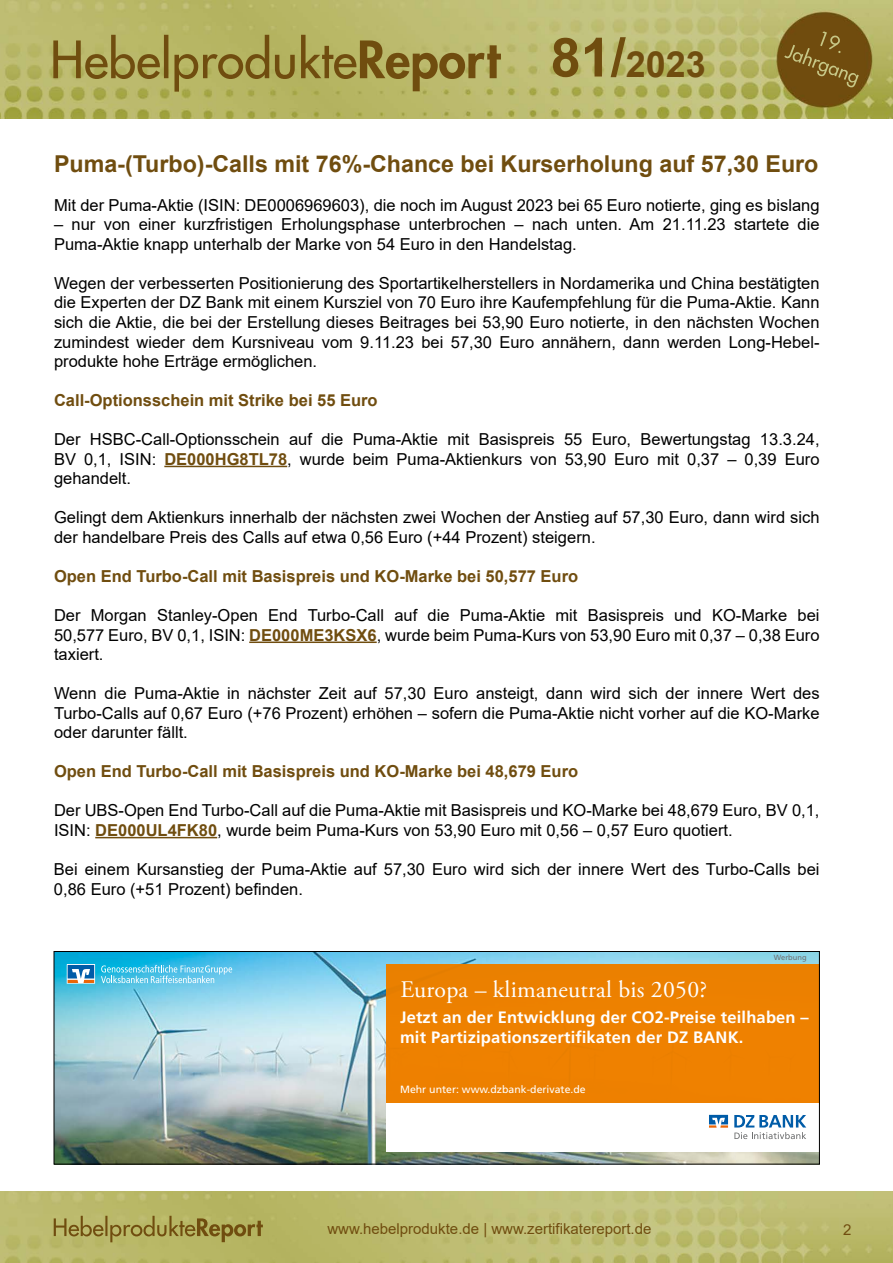
<style>
.page{position:relative;width:893px;height:1263px;background:#fff}
.page>*{position:absolute;margin:0;border:0;box-sizing:border-box;transform-origin:0 0}
.t1{font:700 36px "Arial";color:#704d0f}
.t2{font:23.7px "Adobe Garamond Pro";letter-spacing:.01em;color:#fff}
.t3{font:700 23.25px "Arial";color:#704d0f}
.t4{font:16.5px/19.5px "Arial";color:#000}
.t5{font:700 16.5px "Arial";color:#704d0f}
.t6{font:700 16.5px/19.8px "Frutiger LT Std";letter-spacing:.01em;color:#fff}
.t7{font:15px "Arial";color:#704d0f}
.t8{font:10.5px "Frutiger LT Std";color:#fff}
.t9{font:7.5px "Frutiger LT Std";color:#707071}
.s1{font-size:54px}
.s2{font-weight:700;color:#704d0f}
</style>
<div class="page">
<img style="left:0;top:1192px;width:893px;height:71px">
<img style="left:0;top:0;width:893px;height:119px">
<hr style="left:164px;top:466px;width:123px;height:1px;background:#704d0f">
<hr style="left:249px;top:641px;width:128px;height:2px;background:#704d0f">
<hr style="left:95px;top:837px;width:122px;height:1px;background:#704d0f">
<img style="left:56px;top:953px;width:762px;height:209px">
<div style="left:387px;top:964px;width:432px;height:139px;background:#f08200"></div>
<div style="left:387px;top:1103px;width:432px;height:48px;background:#fff"></div>
<svg style="left:734px;top:1115px;width:72px;height:24px"></svg>
<svg style="left:709px;top:1115px;width:19px;height:13px"></svg>
<svg style="left:101px;top:965px;width:131px;height:18px"></svg>
<svg style="left:67px;top:964px;width:28px;height:20px"></svg>
<div style="left:54px;top:951px;width:766px;height:213px;border:1px solid #000"></div>
<h1 class="t1" style="left:551px;top:39px;width:157px"><span class="s1">81/</span>2023</h1>
<h3 class="t3" style="left:54px;top:147px;width:766px">Puma-(Turbo)-Calls mit 76%-Chance bei Kurserholung auf 57,30 Euro</h3>
<p class="t4" style="left:54px;top:195px;width:767px">Mit der Puma-Aktie (ISIN: DE0006969603), die noch im August 2023 bei 65 Euro notierte, ging es bislang</p>
<p class="t4" style="left:54px;top:215px;width:767px">– nur von einer kurzfristigen Erholungsphase unterbrochen – nach unten. Am 21.11.23 startete die<br>Puma-Aktie knapp unterhalb der Marke von 54 Euro in den Handelstag.</p>
<p class="t4" style="left:54px;top:273px;width:767px;text-align:justify">Wegen der verbesserten Positionierung des Sportartikelherstellers in Nordamerika und China bestätigten die Experten der DZ Bank mit einem Kursziel von 70 Euro ihre Kaufempfehlung für die Puma-Aktie. Kann sich die Aktie, die bei der Erstellung dieses Beitrages bei 53,90 Euro notierte, in den nächsten Wochen zumindest wieder dem Kursniveau vom 9.11.23 bei 57,30 Euro annähern, dann werden Long-Hebel&shy;produkte hohe Erträge ermöglichen.</p>
<p class="t5" style="left:54px;top:389px;width:325px">Call-Optionsschein mit Strike bei 55 Euro</p>
<p class="t4" style="left:54px;top:430px;width:767px;text-align:justify">Der HSBC-Call-Optionsschein auf die Puma-Aktie mit Basispreis 55 Euro, Bewertungstag 13.3.24, BV 0,1, ISIN: <span class="s2">DE000HG8TL78</span>, wurde beim Puma-Aktienkurs von 53,90 Euro mit 0,37 – 0,39 Euro gehandelt.</p>
<p class="t4" style="left:54px;top:508px;width:767px">Gelingt dem Aktienkurs innerhalb der nächsten zwei Wochen der Anstieg auf 57,30 Euro, dann wird sich der handelbare Preis des Calls auf etwa 0,56 Euro (+44 Prozent) steigern.</p>
<p class="t5" style="left:54px;top:564px;width:526px">Open End Turbo-Call mit Basispreis und KO-Marke bei 50,577 Euro</p>
<p class="t4" style="left:54px;top:605px;width:767px;text-align:justify">Der Morgan Stanley-Open End Turbo-Call auf die Puma-Aktie mit Basispreis und KO-Marke bei 50,577 Euro, BV 0,1, ISIN: <span class="s2">DE000ME3KSX6</span>, wurde beim Puma-Kurs von 53,90 Euro mit 0,37 – 0,38 Euro taxiert.</p>
<p class="t4" style="left:54px;top:683px;width:767px;text-align:justify">Wenn die Puma-Aktie in nächster Zeit auf 57,30 Euro ansteigt, dann wird sich der innere Wert des Turbo-Calls auf 0,67 Euro (+76 Prozent) erhöhen – sofern die Puma-Aktie nicht vorher auf die KO-Marke oder darunter fällt.</p>
<p class="t5" style="left:54px;top:760px;width:526px">Open End Turbo-Call mit Basispreis und KO-Marke bei 48,679 Euro</p>
<p class="t4" style="left:54px;top:801px;width:767px">Der UBS-Open End Turbo-Call auf die Puma-Aktie mit Basispreis und KO-Marke bei 48,679 Euro, BV 0,1,<br>ISIN: <span class="s2">DE000UL4FK80</span>, wurde beim Puma-Kurs von 53,90 Euro mit 0,56 – 0,57 Euro quotiert.</p>
<p class="t4" style="left:54px;top:859px;width:767px">Bei einem Kursanstieg der Puma-Aktie auf 57,30 Euro wird sich der innere Wert des Turbo-Calls bei<br>0,86 Euro (+51 Prozent) befinden.</p>
<p class="t9" style="left:774px;top:953px;width:34px">Werbung</p>
<h2 class="t2" style="left:400px;top:975px;width:308px">Europa – klimaneutral bis 2050?</h2>
<p class="t6" style="left:400px;top:1008px;width:410px">Jetzt an der Entwicklung der CO2-Preise teilhaben – mit Partizipationszertifikaten der DZ BANK.</p>
<p class="t8" style="left:400px;top:1083px;width:187px">Mehr unter: www.dzbank-derivate.de</p>
<p class="t7" style="left:327px;top:1218px;width:326px">www.hebelprodukte.de | www.zertifikatereport.de</p>
<p class="t7" style="left:843px;top:1219px;width:10px">2</p>
</div>
